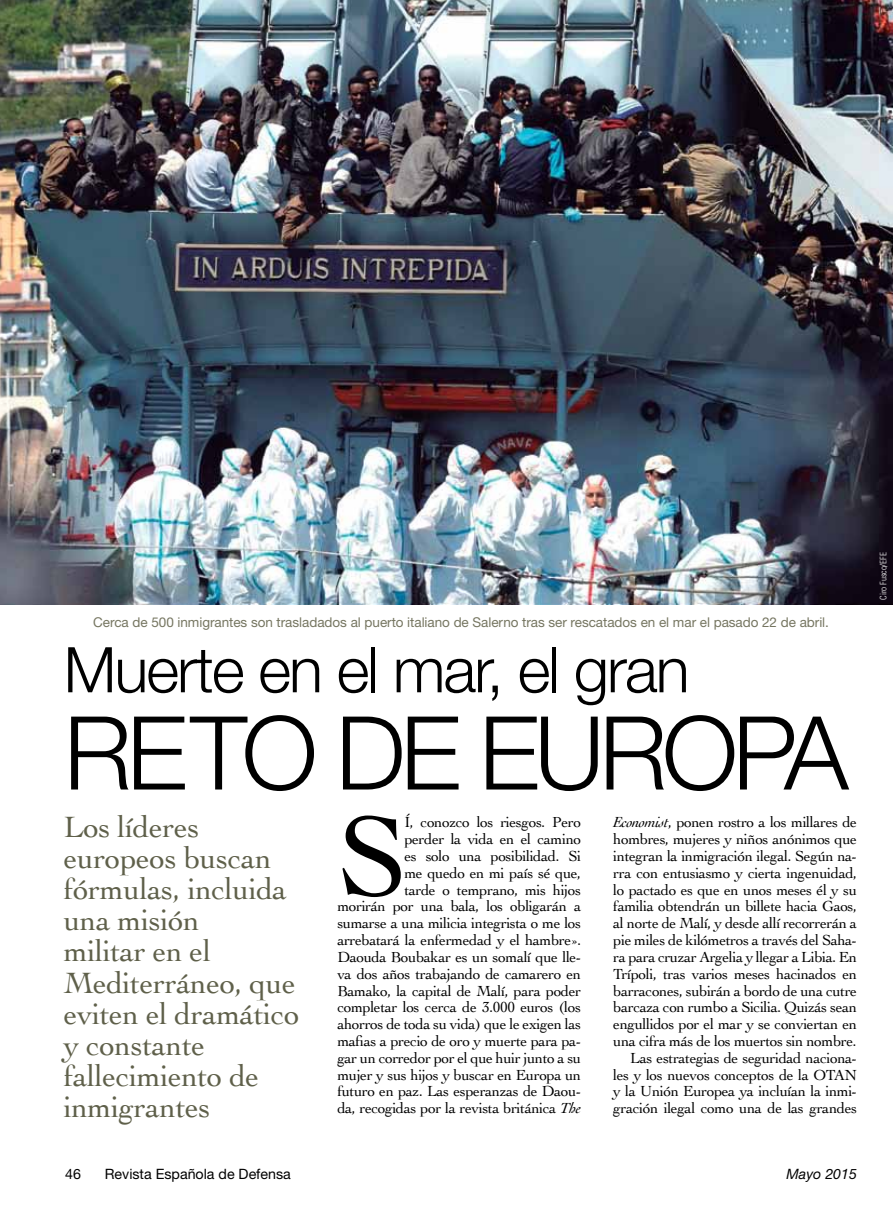
<style>
.page{position:relative;width:893px;height:1217px;background:#fff}
.page>*{position:absolute;margin:0;border:0;box-sizing:border-box;transform-origin:0 0}
.t1{font:118.05px "Cochin";color:#000}
.t2{font:300 102px "Helvetica Neue";letter-spacing:-.05em;color:#000}
.t3{font:300 63px "Helvetica Neue";color:#000}
.t4{font:30.75px/31.2px "Cochin";letter-spacing:-.01em;color:#5f604a}
.t5{font:15.3px/16.8px "Cochin";letter-spacing:-.025em;color:#000;text-align:right}
.t6{font:14.25px "Helvetica Neue";color:#000}
.t7{font:italic 14.25px "Helvetica Neue";color:#000}
.t8{font:13.5px "Helvetica Neue";letter-spacing:-.005em;color:#767661}
.t9{font:300 condensed 9px "Univers";letter-spacing:-.005em;color:#fff}
.s1{font-style:italic}
</style>
<div class="page">
<img style="left:0;top:0;width:893px;height:604px">
<p class="t8" style="left:93px;top:614px;width:737px">Cerca de 500 inmigrantes son trasladados al puerto italiano de Salerno tras ser rescatados en el mar el pasado 22 de abril.</p>
<h3 class="t3" style="left:64px;top:631px;width:627px">Muerte en el mar, el gran</h3>
<h2 class="t2" style="left:64px;top:690px;width:786px">reto de europa</h2>
<h3 class="t4" style="left:64px;top:809px;width:237px">Los líderes europeos buscan fórmulas, incluida una misión<br>militar en el<br>Mediterráneo, que eviten el dramático y constante fallecimiento de inmigrantes</h3>
<p class="t5" style="left:337px;top:813px;width:245px">Í, conozco los riesgos. Pero<br>perder la vida en el camino<br>es solo una posibilidad. Si<br>me quedo en mi país sé que,<br>tarde o temprano, mis hijos<br>morirán por una bala, los obligarán a sumarse a una milicia integrista o me los arrebatará la enfermedad y el hambre».<br>Daouda Boubakar es un somalí que lle&shy;va dos años trabajando de camarero en Bamako, la capital de Malí, para poder completar los cerca de 3.000 euros (los ahorros de toda su vida) que le exigen las mafias a precio de oro y muerte para pa&shy;gar un corredor por el que huir junto a su mujer y sus hijos y buscar en Europa un futuro en paz. Las esperanzas de Daou&shy;da, recogidas por la revista británica <span class="s1">The</span></p>
<p class="t5" style="left:613px;top:813px;width:245px"><span class="s1">Economist</span>, ponen rostro a los millares de hombres, mujeres y niños anónimos que integran la inmigración ilegal. Según na&shy;rra con entusiasmo y cierta ingenuidad, lo pactado es que en unos meses él y su familia obtendrán un billete hacia Gaos, al norte de Malí, y desde allí recorrerán a pie miles de kilómetros a través del Saha&shy;ra para cruzar Argelia y llegar a Libia. En Trípoli, tras varios meses hacinados en barracones, subirán a bordo de una cutre barcaza con rumbo a Sicilia. Quizás sean engullidos por el mar y se conviertan en una cifra más de los muertos sin nombre.<br>Las estrategias de seguridad naciona&shy;les y los nuevos conceptos de la OTAN y la Unión Europea ya incluían la inmi&shy;gración ilegal como una de las grandes</p>
<h1 class="t1" style="left:337px;top:776px;width:72px">S</h1>
<p class="t6" style="left:65px;top:1164px;width:17px">46</p>
<p class="t6" style="left:105px;top:1164px;width:188px">Revista Española de Defensa</p>
<p class="t7" style="left:787px;top:1164px;width:72px">Mayo 2015</p>
<p class="t9" style="left:878px;top:599px;width:49px;rotate:-90deg">Ciro Fusco/EFE</p>
</div>
